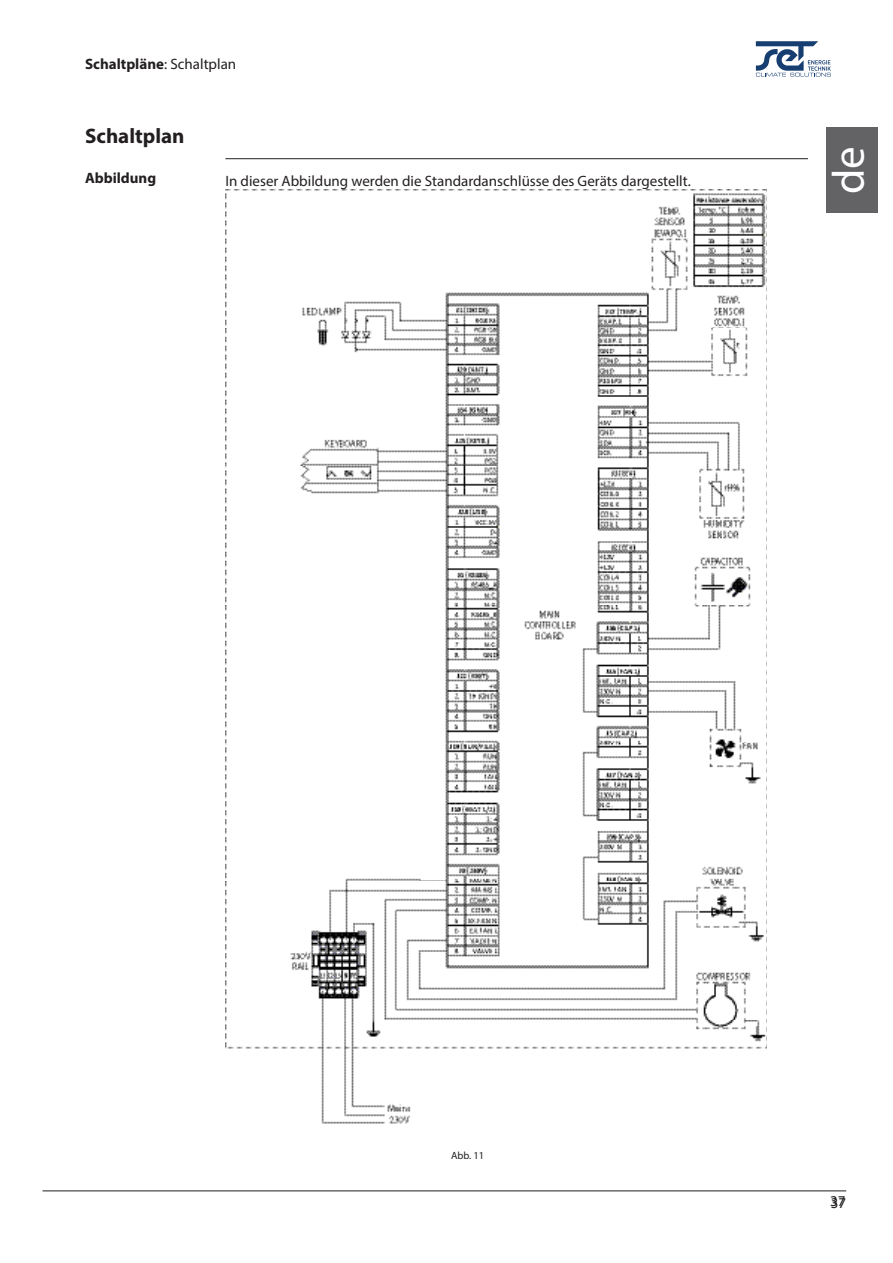
<style>
.page{position:relative;width:893px;height:1263px;background:#fff}
.page>*{position:absolute;margin:0;border:0;box-sizing:border-box;transform-origin:0 0}
.t1{font:45px "Myriad Pro";color:#fff}
.Map_heading{font:700 21px "Myriad Pro";color:#231f20}
.Block_txt{font:15px "Myriad Pro";color:#231f20}
.Block_label{font:700 15px "Myriad Pro";color:#231f20}
.t2{font:10.5px "Myriad Pro";color:#231f20}
.s1{font-weight:400}
</style>
<div class="page">
<svg style="left:756px;top:41px;width:75px;height:36px"></svg>
<hr style="left:225px;top:158px;width:583px;height:1px;background:#231f20">
<img style="left:225px;top:190px;width:541px;height:934px">
<hr style="left:43px;top:1190px;width:803px;height:1px;background:#231f20">
<div style="left:826px;top:128px;width:51px;height:85px;background:#636366"></div>
<p class="Block_label" style="left:85px;top:54px;width:153px">Schaltpläne<span class="s1">: Schaltplan</span></p>
<p class="Map_heading" style="left:85px;top:123px;width:101px">Schaltplan</p>
<p class="Block_label" style="left:85px;top:169px;width:73px">Abbildung</p>
<p class="Block_txt" style="left:225px;top:171px;width:467px">In dieser Abbildung werden die Standardanschlüsse des Geräts dargestellt.</p>
<h1 class="t1" style="left:821px;top:194px;width:49px;rotate:-90deg">de</h1>
<p class="t2" style="left:451px;top:1149px;width:35px">Abb. 11</p>
<p class="Block_txt" style="left:830px;top:1192px;width:17px">37</p>
<p class="Block_txt" style="left:831px;top:1194px;width:17px">37</p>
</div>
